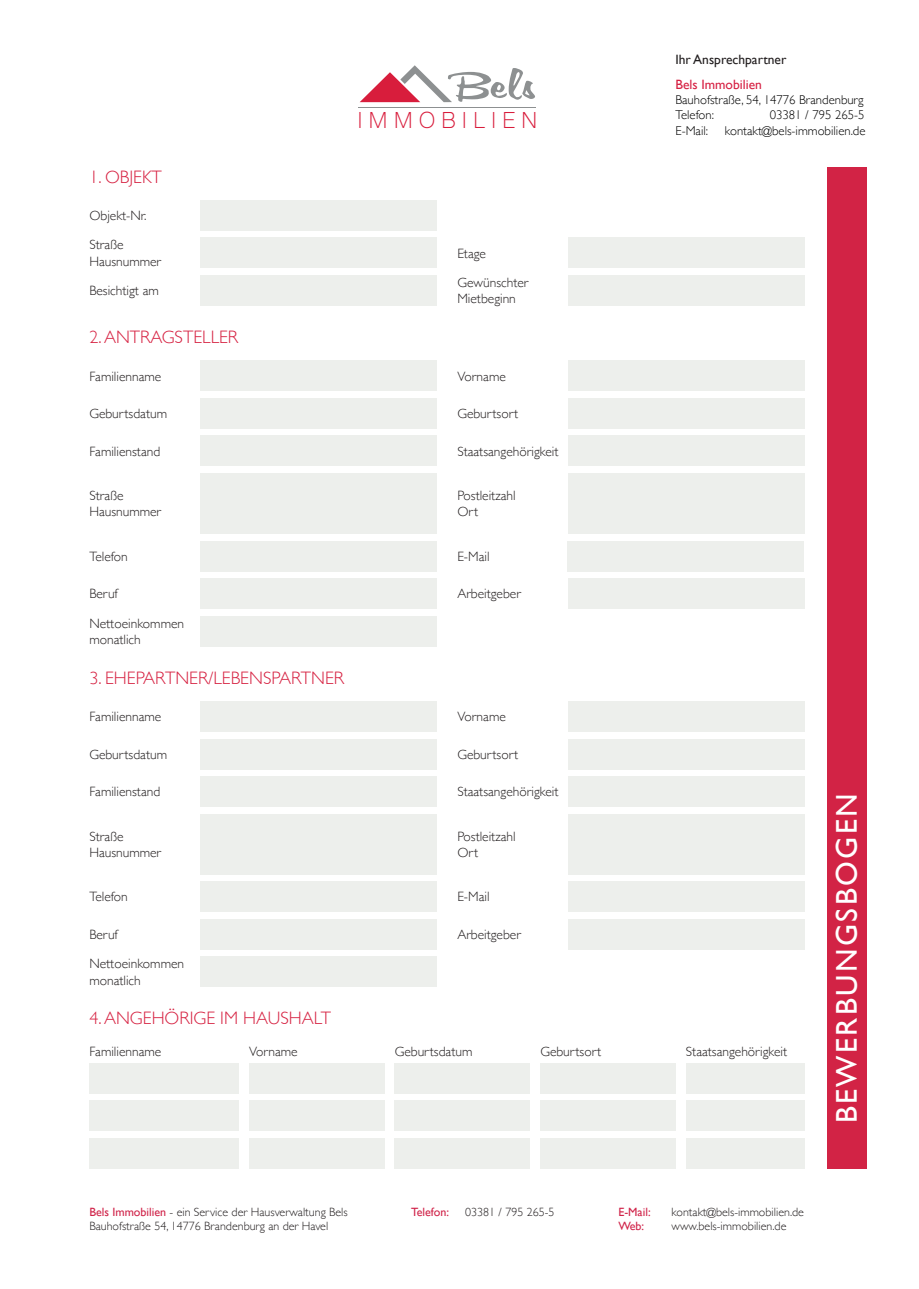
<style>
.page{position:relative;width:919px;height:1289px;background:#fff}
.page>*{position:absolute;margin:0;border:0;box-sizing:border-box;transform-origin:0 0}
.t1{font:30px "Gill Sans";letter-spacing:.08em;color:#fff}
.t2{font:21.75px "Shree Dev 0714";letter-spacing:.3em;color:#d81d3c}
.t3{font:300 18px "Gill Sans";color:#d62141}
.t4{font:300 13.5px "Gill Sans";color:#231f20}
.t5{font:13.5px "Gill Sans";color:#231f20}
.t6{font:13.5px "Gill Sans";color:#d62143}
.t7{font:300 12.75px "Gill Sans";color:#000}
.t8{font:300 12px "Gill Sans";color:#231f20}
.t9{font:12px "Gill Sans";color:#d02349}
.s1{font-weight:400;color:#d02349}
</style>
<div class="page">
<div style="left:826px;top:167px;width:40px;height:1001px;background:#d22345"></div>
<hr style="left:358px;top:107px;width:178px;height:1px;background:#8d9091">
<svg style="left:360px;top:65px;width:175px;height:37px"></svg>
<div style="left:200px;top:238px;width:236px;height:30px;background:#edefec"></div>
<div style="left:200px;top:275px;width:236px;height:30px;background:#edefec"></div>
<div style="left:568px;top:238px;width:236px;height:30px;background:#edefec"></div>
<div style="left:568px;top:275px;width:236px;height:30px;background:#edefec"></div>
<div style="left:200px;top:200px;width:236px;height:30px;background:#edefec"></div>
<div style="left:200px;top:361px;width:236px;height:30px;background:#edefec"></div>
<div style="left:200px;top:398px;width:236px;height:30px;background:#edefec"></div>
<div style="left:200px;top:436px;width:236px;height:30px;background:#edefec"></div>
<div style="left:200px;top:541px;width:236px;height:30px;background:#edefec"></div>
<div style="left:200px;top:578px;width:236px;height:30px;background:#edefec"></div>
<div style="left:200px;top:616px;width:236px;height:30px;background:#edefec"></div>
<div style="left:568px;top:578px;width:236px;height:30px;background:#edefec"></div>
<div style="left:568px;top:541px;width:235px;height:30px;background:#edefec"></div>
<div style="left:568px;top:436px;width:236px;height:30px;background:#edefec"></div>
<div style="left:568px;top:398px;width:236px;height:30px;background:#edefec"></div>
<div style="left:568px;top:361px;width:236px;height:30px;background:#edefec"></div>
<div style="left:200px;top:473px;width:236px;height:60px;background:#edefec"></div>
<div style="left:568px;top:473px;width:236px;height:60px;background:#edefec"></div>
<div style="left:200px;top:701px;width:236px;height:30px;background:#edefec"></div>
<div style="left:200px;top:739px;width:236px;height:30px;background:#edefec"></div>
<div style="left:200px;top:776px;width:236px;height:30px;background:#edefec"></div>
<div style="left:200px;top:881px;width:236px;height:30px;background:#edefec"></div>
<div style="left:200px;top:919px;width:236px;height:30px;background:#edefec"></div>
<div style="left:200px;top:956px;width:236px;height:30px;background:#edefec"></div>
<div style="left:568px;top:919px;width:236px;height:30px;background:#edefec"></div>
<div style="left:568px;top:881px;width:236px;height:30px;background:#edefec"></div>
<div style="left:568px;top:776px;width:236px;height:30px;background:#edefec"></div>
<div style="left:568px;top:739px;width:236px;height:30px;background:#edefec"></div>
<div style="left:568px;top:701px;width:236px;height:30px;background:#edefec"></div>
<div style="left:200px;top:814px;width:236px;height:60px;background:#edefec"></div>
<div style="left:568px;top:814px;width:236px;height:60px;background:#edefec"></div>
<div style="left:89px;top:1063px;width:149px;height:30px;background:#edefec"></div>
<div style="left:89px;top:1100px;width:149px;height:30px;background:#edefec"></div>
<div style="left:89px;top:1138px;width:149px;height:30px;background:#edefec"></div>
<div style="left:249px;top:1063px;width:135px;height:30px;background:#edefec"></div>
<div style="left:249px;top:1100px;width:135px;height:30px;background:#edefec"></div>
<div style="left:249px;top:1138px;width:135px;height:30px;background:#edefec"></div>
<div style="left:394px;top:1063px;width:136px;height:30px;background:#edefec"></div>
<div style="left:394px;top:1100px;width:136px;height:30px;background:#edefec"></div>
<div style="left:394px;top:1138px;width:136px;height:30px;background:#edefec"></div>
<div style="left:540px;top:1063px;width:135px;height:30px;background:#edefec"></div>
<div style="left:540px;top:1100px;width:135px;height:30px;background:#edefec"></div>
<div style="left:540px;top:1138px;width:135px;height:30px;background:#edefec"></div>
<div style="left:686px;top:1063px;width:118px;height:30px;background:#edefec"></div>
<div style="left:686px;top:1100px;width:118px;height:30px;background:#edefec"></div>
<div style="left:686px;top:1138px;width:118px;height:30px;background:#edefec"></div>
<p class="t3" style="left:89px;top:162px;width:74px">1. OBJEKT</p>
<p class="t4" style="left:89px;top:205px;width:59px">Objekt-Nr.</p>
<p class="t4" style="left:89px;top:234px;width:36px">Straße</p>
<p class="t4" style="left:89px;top:250px;width:73px">Hausnummer</p>
<p class="t4" style="left:89px;top:280px;width:71px">Besichtigt am</p>
<p class="t3" style="left:89px;top:323px;width:150px">2. ANTRAGSTELLER</p>
<p class="t4" style="left:89px;top:365px;width:74px">Familienname</p>
<p class="t4" style="left:89px;top:403px;width:79px">Geburtsdatum</p>
<p class="t4" style="left:89px;top:440px;width:72px">Familienstand</p>
<p class="t4" style="left:89px;top:485px;width:36px">Straße</p>
<p class="t4" style="left:89px;top:501px;width:73px">Hausnummer</p>
<p class="t4" style="left:89px;top:545px;width:40px">Telefon</p>
<p class="t4" style="left:89px;top:583px;width:30px">Beruf</p>
<p class="t4" style="left:89px;top:612px;width:96px">Nettoeinkommen</p>
<p class="t4" style="left:89px;top:628px;width:53px">monatlich</p>
<p class="t2" style="left:358px;top:107px;width:181px">IMMOBILIEN</p>
<p class="t4" style="left:457px;top:242px;width:30px">Etage</p>
<p class="t4" style="left:457px;top:272px;width:73px">Gewünschter</p>
<p class="t4" style="left:457px;top:288px;width:60px">Mietbeginn</p>
<p class="t4" style="left:457px;top:365px;width:50px">Vorname</p>
<p class="t4" style="left:457px;top:403px;width:62px">Geburtsort</p>
<p class="t4" style="left:457px;top:440px;width:103px">Staatsangehörigkeit</p>
<p class="t4" style="left:457px;top:485px;width:60px">Postleitzahl</p>
<p class="t4" style="left:457px;top:501px;width:22px">Ort</p>
<p class="t4" style="left:457px;top:545px;width:34px">E-Mail</p>
<p class="t4" style="left:457px;top:583px;width:65px">Arbeitgeber</p>
<p class="t5" style="left:675px;top:51px;width:112px">Ihr Ansprechpartner</p>
<p class="t6" style="left:675px;top:76px;width:88px">Bels Immobilien</p>
<p class="t7" style="left:675px;top:90px;width:190px">Bauhofstraße, 54, 14776 Brandenburg</p>
<p class="t7" style="left:675px;top:105px;width:40px">Telefon:</p>
<p class="t7" style="left:769px;top:105px;width:96px">03381 / 795 265-5</p>
<p class="t7" style="left:675px;top:120px;width:34px">E-Mail:</p>
<p class="t7" style="left:724px;top:120px;width:142px">kontakt@bels-immobilien.de</p>
<p class="t3" style="left:89px;top:663px;width:256px">3. EHEPARTNER/LEBENSPARTNER</p>
<p class="t4" style="left:89px;top:706px;width:74px">Familienname</p>
<p class="t4" style="left:89px;top:743px;width:79px">Geburtsdatum</p>
<p class="t4" style="left:89px;top:781px;width:72px">Familienstand</p>
<p class="t4" style="left:89px;top:825px;width:36px">Straße</p>
<p class="t4" style="left:89px;top:841px;width:73px">Hausnummer</p>
<p class="t4" style="left:89px;top:886px;width:40px">Telefon</p>
<p class="t4" style="left:89px;top:923px;width:30px">Beruf</p>
<p class="t4" style="left:89px;top:953px;width:96px">Nettoeinkommen</p>
<p class="t4" style="left:89px;top:969px;width:53px">monatlich</p>
<p class="t4" style="left:457px;top:706px;width:50px">Vorname</p>
<p class="t4" style="left:457px;top:743px;width:62px">Geburtsort</p>
<p class="t4" style="left:457px;top:781px;width:103px">Staatsangehörigkeit</p>
<p class="t4" style="left:457px;top:825px;width:60px">Postleitzahl</p>
<p class="t4" style="left:457px;top:841px;width:22px">Ort</p>
<p class="t4" style="left:457px;top:886px;width:34px">E-Mail</p>
<p class="t4" style="left:457px;top:923px;width:65px">Arbeitgeber</p>
<p class="t3" style="left:89px;top:1004px;width:243px">4.ANGEHÖRIGE IM HAUSHALT</p>
<p class="t4" style="left:249px;top:1040px;width:50px">Vorname</p>
<p class="t4" style="left:395px;top:1040px;width:79px">Geburtsdatum</p>
<p class="t4" style="left:540px;top:1040px;width:62px">Geburtsort</p>
<p class="t4" style="left:686px;top:1040px;width:103px">Staatsangehörigkeit</p>
<p class="t4" style="left:89px;top:1040px;width:74px">Familienname</p>
<p class="t1" style="left:829px;top:1123px;width:331px;rotate:-90deg">BEWERBUNGSBOGEN</p>
<p class="t8" style="left:89px;top:1202px;width:260px"><span class="s1">Bels Immobilien</span> - ein Service der Hausverwaltung Bels</p>
<p class="t8" style="left:89px;top:1216px;width:240px">Bauhofstraße 54, 14776 Brandenburg an der Havel</p>
<p class="t9" style="left:411px;top:1204px;width:39px">Telefon:</p>
<p class="t8" style="left:465px;top:1202px;width:91px">03381 / 795 265-5</p>
<p class="t9" style="left:618px;top:1204px;width:34px">E-Mail:</p>
<p class="t9" style="left:618px;top:1218px;width:27px">Web:</p>
<p class="t8" style="left:671px;top:1202px;width:134px">kontakt@bels-immobilien.de</p>
<p class="t8" style="left:671px;top:1216px;width:116px">www.bels-immobilien.de</p>
</div>
